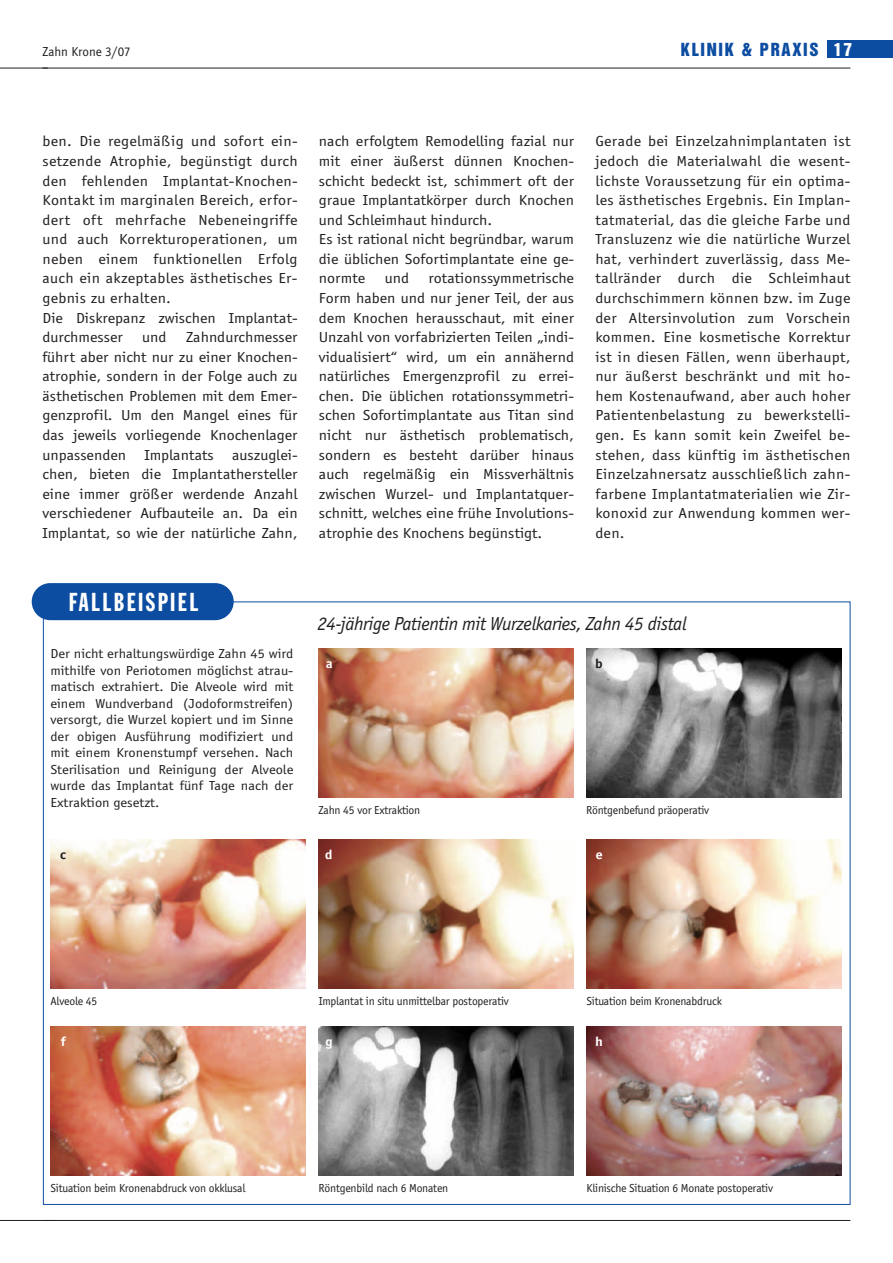
<style>
.page{position:relative;width:893px;height:1263px;background:#fff}
.page>*{position:absolute;margin:0;border:0;box-sizing:border-box;transform-origin:0 0}
.t1{font:25.5px "Franklin Gothic Extra Cond";letter-spacing:.095em;color:#fff}
.t2{font:italic 19.5px "Officina Sans";letter-spacing:-.02em;color:#231f20}
.t3{font:16.5px "Helvetica Inserat";letter-spacing:.1em;color:#0d4da1}
.t4{font:15px/19.5px "Officina Sans";color:#231f20;text-align:justify;scale:1.1 1}
.t5{font:13.5px/16.5px "Officina Sans";color:#231f20;text-align:justify;scale:1.1 1}
.t6{font:13.5px "Officina Sans";color:#231f20}
.t7{font:700 13.5px "Officina Sans";color:#fff;scale:1.1 1}
.t8{font:700 13.5px "Officina Sans";color:#231f20;scale:1.1 1}
.t9{font:12px "Officina Sans";letter-spacing:-.015em;color:#231f20}
.s1{color:#fff}
</style>
<div class="page">
<div style="left:827px;top:41px;width:66px;height:17px;background:#0d4da1"></div>
<hr style="left:43px;top:68px;width:807px;height:1px;background:#231f20">
<hr style="left:43px;top:1220px;width:807px;height:1px;background:#231f20">
<hr style="left:0;top:68px;width:48px;height:1px;background:#231f20">
<hr style="left:0;top:1220px;width:55px;height:1px;background:#231f20">
<div style="left:32px;top:583px;width:202px;height:37px;background:#0d4da1;border-radius:19px"></div>
<img style="left:587px;top:648px;width:255px;height:149px">
<img style="left:319px;top:648px;width:255px;height:149px">
<img style="left:50px;top:839px;width:256px;height:149px">
<img style="left:587px;top:839px;width:255px;height:149px">
<img style="left:319px;top:839px;width:255px;height:149px">
<img style="left:50px;top:1027px;width:256px;height:148px">
<img style="left:587px;top:1027px;width:255px;height:148px">
<img style="left:319px;top:1027px;width:255px;height:148px">
<p class="t6" style="left:43px;top:46px;width:90px">Zahn Krone 3/07</p>
<p class="t3" style="left:681px;top:43px;width:173px">KLINIK &amp; PRAXIS <span class="s1">17</span></p>
<p class="t4" style="left:43px;top:133px;width:233px;text-align:left">ben. Die regelmäßig und sofort ein&shy;setzende Atrophie, begünstigt durch den fehlenden Implantat-Knochen-<br>Kontakt im marginalen Bereich, erfor&shy;dert oft mehrfache Nebeneingriffe und auch Korrekturoperationen, um neben einem funktionellen Erfolg auch ein akzeptables ästhetisches Er&shy;gebnis zu erhalten.<br>Die Diskrepanz zwischen Implantat&shy;durchmesser</p>
<p class="t4" style="left:43px;top:328px;width:233px;text-indent:144px">Zahndurchmesser führt aber nicht nur zu einer Knochen&shy;atrophie, sondern in der Folge auch zu ästhetischen Problemen mit dem Emer&shy;genzprofil. Um den Mangel eines für das jeweils vorliegende Knochenlager unpassenden Implantats auszuglei&shy;chen, bieten die Implantathersteller eine immer größer werdende Anzahl verschiedener Aufbauteile an. Da ein Implantat, so wie der natürliche Zahn,</p>
<p class="t4" style="left:142px;top:329px;width:24px">und</p>
<p class="t4" style="left:319px;top:133px;width:233px;text-align:left">nach erfolgtem Remodelling fazial nur mit einer äußerst dünnen Knochen&shy;schicht bedeckt ist, schimmert oft der graue Implantatkörper durch Knochen und Schleimhaut hindurch.<br>Es ist rational nicht begründbar, warum die üblichen Sofortimplantate eine ge&shy;normte</p>
<p class="t4" style="left:319px;top:270px;width:233px;text-indent:110px">rotationssymmetrische Form haben und nur jener Teil, der aus dem Knochen herausschaut, mit einer Unzahl von vorfabrizierten Teilen „indi&shy;vidualisiert“ wird, um ein annähernd natürliches Emergenzprofil zu errei&shy;chen. Die üblichen rotationssymmetri&shy;schen Sofortimplantate aus Titan sind nicht nur ästhetisch problematisch, sondern es besteht darüber hinaus auch regelmäßig ein Missverhältnis zwischen Wurzel- und Implantatquer&shy;schnitt, welches eine frühe Involutions&shy;atrophie des Knochens begünstigt.</p>
<p class="t4" style="left:385px;top:270px;width:24px">und</p>
<p class="t4" style="left:595px;top:133px;width:233px">Gerade bei Einzelzahnimplantaten ist jedoch die Materialwahl die wesent&shy;lichste Voraussetzung für ein optima&shy;les ästhetisches Ergebnis. Ein Implan&shy;tatmaterial, das die gleiche Farbe und Transluzenz wie die natürliche Wurzel hat, verhindert zuverlässig, dass Me&shy;tallränder durch die Schleimhaut durchschimmern können bzw. im Zuge der Altersinvolution zum Vorschein kommen. Eine kosmetische Korrektur ist in diesen Fällen, wenn überhaupt, nur äußerst beschränkt und mit ho&shy;hem Kostenaufwand, aber auch hoher Patientenbelastung zu bewerkstelli&shy;gen. Es kann somit kein Zweifel be&shy;stehen, dass künftig im ästhetischen Einzelzahnersatz ausschließlich zahn&shy;farbene Implantatmaterialien wie Zir&shy;konoxid zur Anwendung kommen wer&shy;den.</p>
<h1 class="t1" style="left:69px;top:592px;width:131px">FALLBEISPIEL</h1>
<p class="t5" style="left:50px;top:647px;width:222px">Der nicht erhaltungswürdige Zahn 45 wird mithilfe von Periotomen möglichst atrau&shy;matisch extrahiert. Die Alveole wird mit einem Wundverband (Jodoformstreifen) versorgt, die Wurzel kopiert und im Sinne der obigen Ausführung modifiziert und mit einem Kronenstumpf versehen. Nach Sterilisation und Reinigung der Alveole wurde das Implantat fünf Tage nach der Extraktion gesetzt.</p>
<h2 class="t2" style="left:317px;top:616px;width:371px">24-jährige Patientin mit Wurzelkaries, Zahn 45 distal</h2>
<p class="t7" style="left:326px;top:658px;width:8px">a</p>
<p class="t8" style="left:595px;top:658px;width:8px">b</p>
<p class="t9" style="left:319px;top:805px;width:103px">Zahn 45 vor Extraktion</p>
<p class="t9" style="left:586px;top:805px;width:124px">Röntgenbefund präoperativ</p>
<p class="t8" style="left:60px;top:849px;width:7px">c</p>
<p class="t7" style="left:325px;top:849px;width:8px">d</p>
<p class="t7" style="left:596px;top:849px;width:8px">e</p>
<p class="t9" style="left:50px;top:996px;width:48px">Alveole 45</p>
<p class="t9" style="left:319px;top:996px;width:192px">Implantat in situ unmittelbar postoperativ</p>
<p class="t9" style="left:586px;top:996px;width:137px">Situation beim Kronenabdruck</p>
<p class="t7" style="left:61px;top:1036px;width:6px">f</p>
<p class="t7" style="left:325px;top:1036px;width:8px">g</p>
<p class="t7" style="left:595px;top:1036px;width:9px">h</p>
<p class="t9" style="left:50px;top:1183px;width:197px">Situation beim Kronenabdruck von okklusal</p>
<p class="t9" style="left:319px;top:1183px;width:131px">Röntgenbild nach 6 Monaten</p>
<p class="t9" style="left:587px;top:1183px;width:188px">Klinische Situation 6 Monate postoperativ</p>
</div>
